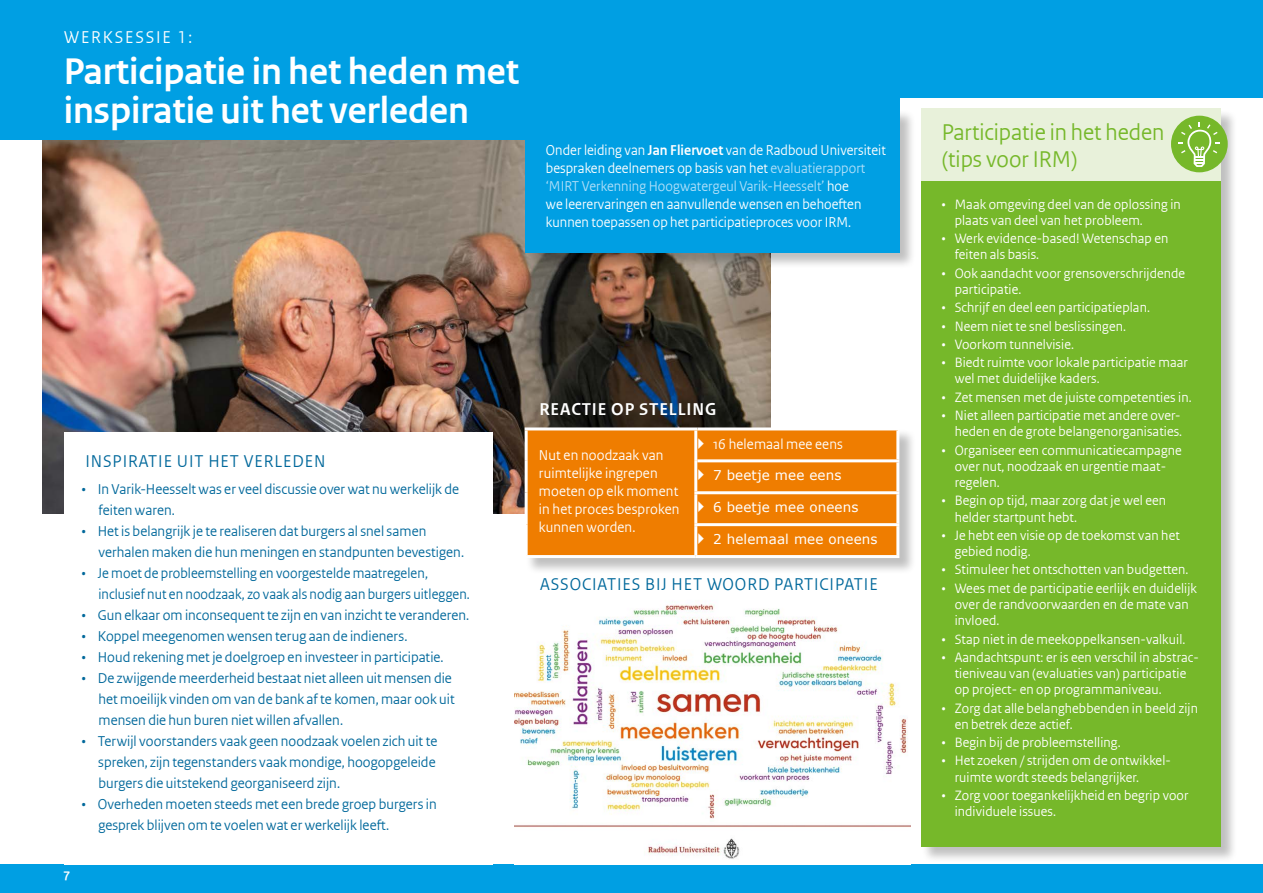
<style>
.page{position:relative;width:1263px;height:893px;background:#fff}
.page>*{position:absolute;margin:0;border:0;box-sizing:border-box;transform-origin:0 0}
.Kop_spread{font:700 39px/39px "Rijksoverheid Sans Heading TT";color:#fff}
.kop_kader_rijtjes{font:24px/27px "Rijksoverheid Sans Heading TT";color:#76b82a}
.citaat_kopje{font:18px "Rijksoverheid Sans Heading TT";letter-spacing:.05em;color:#01689b}
.stelling_kopje{font:700 18px "Rijksoverheid Sans Heading TT";letter-spacing:.05em;color:#fff}
.chapeau-wit{font:18px "Rijksoverheid Sans Heading TT";letter-spacing:.1em;color:#fff}
.citaiten_inspr_1{font:15px/21px "Rijksoverheid Sans Heading TT";letter-spacing:.005em;color:#01689b}
.Intro{font:15px/18px "Rijksoverheid Sans Heading TT";letter-spacing:.005em;color:#fff}
.Stelling_body{font:15px/18px "Rijksoverheid Sans Heading TT";letter-spacing:.01em;color:#fff}
.t1{font:14.25px/16.2px "Rijksoverheid Sans Heading TT";letter-spacing:.01em;color:#fff}
.Stelling_body-2{font:13.5px "Verdana";letter-spacing:.01em;color:#fff}
.t2{font:700 13.5px "Rijksoverheid Sans Heading TT";color:#fff}
.s1{font-weight:700}
.s2{color:#afdff9}
</style>
<div class="page">
<img style="left:43px;top:141px;width:728px;height:372px">
<div style="left:0;top:0;width:1263px;height:98px;background:#009fe3"></div>
<div style="left:0;top:43px;width:899px;height:97px;background:#009fe3"></div>
<div style="left:0;top:864px;width:1263px;height:29px;background:#009fe3"></div>
<img style="left:514px;top:604px;width:396px;height:255px">
<div style="left:921px;top:109px;width:317px;height:754px;background:#000;opacity:.25"></div>
<div style="left:921px;top:108px;width:299px;height:738px;background:#76b82a"></div>
<div style="left:921px;top:108px;width:299px;height:72px;background:#e8f1da"></div>
<div style="left:525px;top:109px;width:392px;height:160px;background:#000;opacity:.25"></div>
<div style="left:525px;top:108px;width:374px;height:144px;background:#009fe3"></div>
<div style="left:64px;top:432px;width:428px;height:432px;background:#fff"></div>
<div style="left:525px;top:404px;width:392px;height:171px;background:#000;opacity:.25"></div>
<div style="left:528px;top:430px;width:368px;height:125px;background:#ef7d00"></div>
<hr style="left:694px;top:491px;width:205px;height:3px;background:#fff">
<hr style="left:694px;top:523px;width:205px;height:3px;background:#fff">
<hr style="left:896px;top:462px;width:3px;height:29px;background:#fff">
<hr style="left:896px;top:494px;width:3px;height:29px;background:#fff">
<hr style="left:896px;top:526px;width:3px;height:29px;background:#fff">
<hr style="left:696px;top:555px;width:203px;height:3px;background:#fff">
<hr style="left:697px;top:427px;width:202px;height:3px;background:#fff">
<hr style="left:896px;top:430px;width:3px;height:29px;background:#fff">
<hr style="left:697px;top:459px;width:202px;height:3px;background:#fff">
<hr style="left:525px;top:427px;width:172px;height:3px;background:#fff">
<hr style="left:525px;top:430px;width:3px;height:31px;background:#fff">
<hr style="left:694px;top:430px;width:3px;height:31px;background:#fff">
<hr style="left:525px;top:461px;width:3px;height:32px;background:#fff">
<hr style="left:694px;top:461px;width:3px;height:30px;background:#fff">
<hr style="left:525px;top:493px;width:3px;height:32px;background:#fff">
<hr style="left:694px;top:494px;width:3px;height:29px;background:#fff">
<hr style="left:525px;top:525px;width:3px;height:30px;background:#fff">
<hr style="left:694px;top:526px;width:3px;height:29px;background:#fff">
<hr style="left:525px;top:555px;width:171px;height:3px;background:#fff">
<div style="left:1171px;top:116px;width:57px;height:56px;background:#76b82a;border-radius:50%"></div>
<svg style="left:1179px;top:122px;width:41px;height:46px"></svg>
<svg style="left:698px;top:438px;width:6px;height:11px"></svg>
<svg style="left:698px;top:469px;width:6px;height:11px"></svg>
<svg style="left:698px;top:501px;width:6px;height:11px"></svg>
<svg style="left:698px;top:533px;width:6px;height:11px"></svg>
<p class="chapeau-wit" style="left:64px;top:26px;width:129px">WERKSESSIE 1:</p>
<p class="Kop_spread" style="left:64px;top:52px;width:457px">Participatie in het heden met inspiratie uit het verleden</p>
<p class="Intro" style="left:546px;top:142px;width:341px">Onder leiding van <span class="s1">Jan Fliervoet</span> van de Radboud Universiteit bespraken deelnemers op basis van het <span class="s2">evaluatierapport ‘MIRT Verkenning Hoogwatergeul Varik-Heesselt’</span> hoe<br>we leerervaringen en aanvullende wensen en behoeften kunnen toepassen op het participatieproces voor IRM.</p>
<p class="citaat_kopje" style="left:85px;top:450px;width:242px">INSPIRATIE UIT HET VERLEDEN</p>
<p class="citaiten_inspr_1" style="left:99px;top:479px;width:362px;text-indent:-17px">• In Varik-Heesselt was er veel discussie over wat nu werkelijk de feiten waren.</p>
<p class="citaiten_inspr_1" style="left:98px;top:521px;width:367px;text-indent:-17px">• Het is belangrijk je te realiseren dat burgers al snel samen verhalen maken die hun meningen en standpunten bevestigen.</p>
<p class="citaiten_inspr_1" style="left:98px;top:563px;width:373px;text-indent:-17px">• Je moet de probleemstelling en voorgestelde maatregelen, inclusief nut en noodzaak, zo vaak als nodig aan burgers uitleggen.</p>
<p class="citaiten_inspr_1" style="left:82px;top:605px;width:389px">• Gun elkaar om inconsequent te zijn en van inzicht te veranderen.</p>
<p class="citaiten_inspr_1" style="left:82px;top:626px;width:327px">• Koppel meegenomen wensen terug aan de indieners.</p>
<p class="citaiten_inspr_1" style="left:82px;top:647px;width:363px">• Houd rekening met je doelgroep en investeer in participatie.</p>
<p class="citaiten_inspr_1" style="left:98px;top:668px;width:358px;text-indent:-17px">• De zwijgende meerderheid bestaat niet alleen uit mensen die het moeilijk vinden om van de bank af te komen, maar ook uit mensen die hun buren niet willen afvallen.</p>
<p class="citaiten_inspr_1" style="left:98px;top:731px;width:340px;text-align:justify;text-indent:-17px">• Terwijl voorstanders vaak geen noodzaak voelen zich uit te spreken, zijn tegenstanders vaak mondige, hoogopgeleide burgers die uitstekend georganiseerd zijn.</p>
<p class="citaiten_inspr_1" style="left:98px;top:794px;width:340px;text-indent:-17px">• Overheden moeten steeds met een brede groep burgers in gesprek blijven om te voelen wat er werkelijk leeft.</p>
<p class="t2" style="left:64px;top:866px;width:8px">7</p>
<p class="stelling_kopje" style="left:539px;top:399px;width:178px">REACTIE OP STELLING</p>
<p class="Stelling_body" style="left:539px;top:447px;width:142px">Nut en noodzaak van ruimtelijke ingrepen moeten op elk moment in het proces besproken kunnen worden.</p>
<p class="Stelling_body" style="left:713px;top:435px;width:131px">16 helemaal mee eens</p>
<p class="Stelling_body-2" style="left:713px;top:466px;width:130px">7 beetje mee eens</p>
<p class="Stelling_body-2" style="left:713px;top:498px;width:147px">6 beetje mee oneens</p>
<p class="Stelling_body-2" style="left:713px;top:530px;width:166px">2 helemaal mee oneens</p>
<p class="citaat_kopje" style="left:540px;top:573px;width:339px">ASSOCIATIES BIJ HET WOORD PARTICIPATIE</p>
<p class="kop_kader_rijtjes" style="left:942px;top:118px;width:224px">Participatie in het heden (tips voor IRM)</p>
<p class="t1" style="left:955px;top:196px;width:228px;text-indent:-13px">• Maak omgeving deel van de oplossing in plaats van deel van het probleem.</p>
<p class="t1" style="left:955px;top:231px;width:215px;text-indent:-13px">• Werk evidence-based! Wetenschap en feiten als basis.</p>
<p class="t1" style="left:955px;top:265px;width:232px;text-indent:-13px">• Ook aandacht voor grensoverschrijdende participatie.</p>
<p class="t1" style="left:942px;top:300px;width:210px">• Schrijf en deel een participatieplan.</p>
<p class="t1" style="left:942px;top:318px;width:186px">• Neem niet te snel beslissingen.</p>
<p class="t1" style="left:942px;top:336px;width:134px">• Voorkom tunnelvisie.</p>
<p class="t1" style="left:955px;top:355px;width:235px;text-indent:-13px">• Biedt ruimte voor lokale participatie maar wel met duidelijke kaders.</p>
<p class="t1" style="left:942px;top:389px;width:251px">• Zet mensen met de juiste competenties in.</p>
<p class="t1" style="left:942px;top:408px;width:242px;text-align:right">• Niet alleen participatie met andere over&shy;heden en de grote belangenorganisaties.</p>
<p class="t1" style="left:955px;top:442px;width:229px;text-indent:-13px">• Organiseer een communicatiecampagne over nut, noodzaak en urgentie maat&shy;regelen.</p>
<p class="t1" style="left:955px;top:493px;width:213px;text-indent:-13px">• Begin op tijd, maar zorg dat je wel een helder startpunt hebt.</p>
<p class="t1" style="left:955px;top:527px;width:227px;text-indent:-13px">• Je hebt een visie op de toekomst van het gebied nodig.</p>
<p class="t1" style="left:942px;top:562px;width:248px">• Stimuleer het ontschotten van budgetten.</p>
<p class="t1" style="left:955px;top:580px;width:244px;text-indent:-13px">• Wees met de participatie eerlijk en duidelijk over de randvoorwaarden en de mate van invloed.</p>
<p class="t1" style="left:942px;top:631px;width:245px">• Stap niet in de meekoppelkansen-valkuil.</p>
<p class="t1" style="left:955px;top:649px;width:246px;text-indent:-13px">• Aandachtspunt: er is een verschil in abstrac&shy;tieniveau van (evaluaties van) participatie op project- en op programmaniveau.</p>
<p class="t1" style="left:955px;top:700px;width:245px;text-indent:-13px">• Zorg dat alle belanghebbenden in beeld zijn en betrek deze actief.</p>
<p class="t1" style="left:942px;top:734px;width:180px">• Begin bij de probleemstelling.</p>
<p class="t1" style="left:955px;top:753px;width:216px;text-indent:-13px">• Het zoeken / strijden om de ontwikkel&shy;ruimte wordt steeds belangrijker.</p>
<p class="t1" style="left:955px;top:787px;width:235px;text-indent:-13px">• Zorg voor toegankelijkheid en begrip voor individuele issues.</p>
</div>
